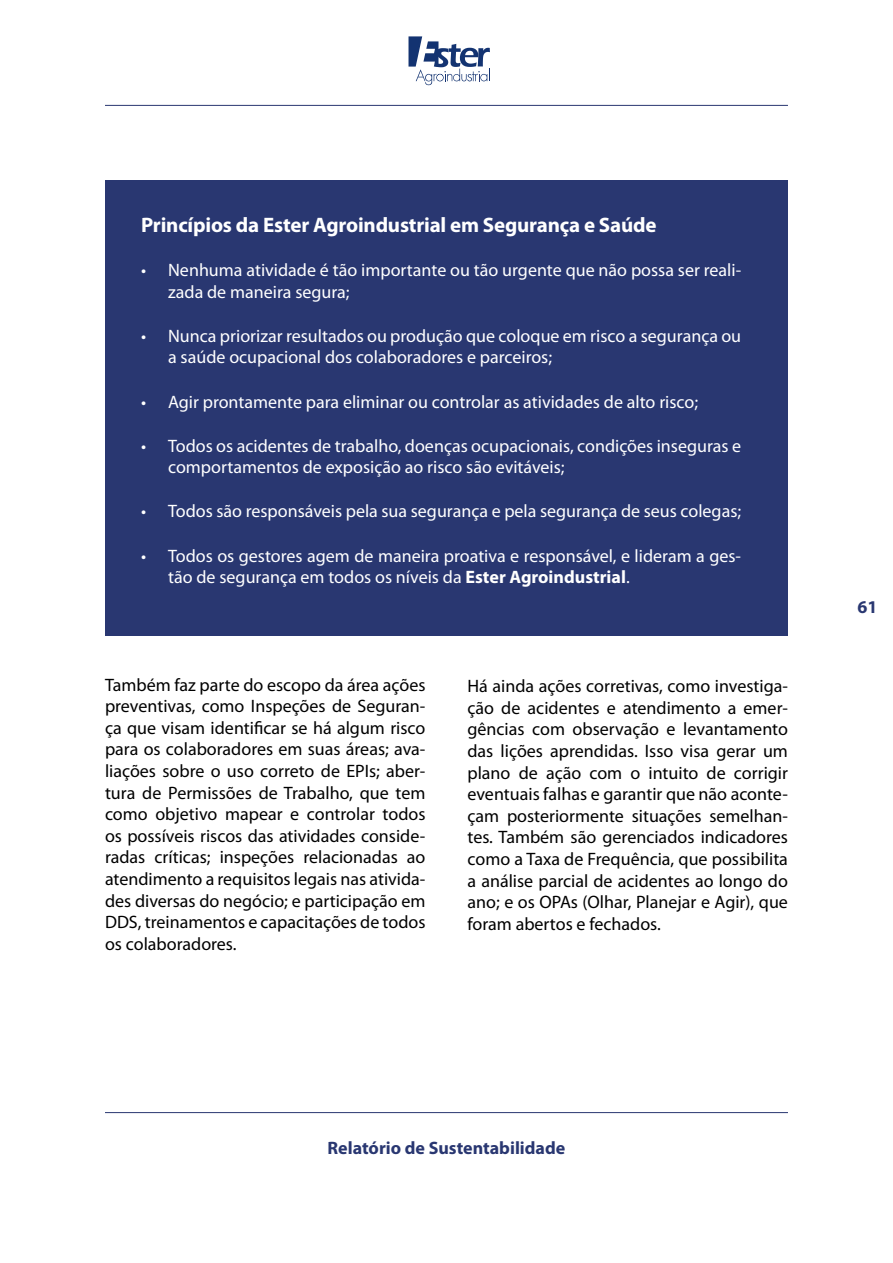
<style>
.page{position:relative;width:893px;height:1263px;background:#fff}
.page>*{position:absolute;margin:0;border:0;box-sizing:border-box;transform-origin:0 0}
.t1{font:700 21px "Myriad Pro";letter-spacing:-.01em;color:#fff}
.t2{font:18px/21.6px "Myriad Pro";color:#000;text-align:justify}
.t3{font:18px/21.6px "Myriad Pro";color:#fff}
.t4{font:700 18px "Myriad Pro";color:#293771}
.s1{font-weight:700}
</style>
<div class="page">
<hr style="left:105px;top:105px;width:683px;height:1px;background:#293771">
<svg style="left:408px;top:36px;width:82px;height:50px"></svg>
<hr style="left:105px;top:1112px;width:683px;height:1px;background:#293771">
<div style="left:105px;top:180px;width:683px;height:455px;background:#293771"></div>
<p class="t1" style="left:141px;top:211px;width:517px">Princípios da Ester Agroindustrial em Segurança e Saúde</p>
<p class="t3" style="left:168px;top:259px;width:575px;text-indent:-27px">• Nenhuma atividade é tão importante ou tão urgente que não possa ser reali&shy;zada de maneira segura;</p>
<p class="t3" style="left:168px;top:325px;width:575px;text-indent:-27px">• Nunca priorizar resultados ou produção que coloque em risco a segurança ou a saúde ocupacional dos colaboradores e parceiros;</p>
<p class="t3" style="left:141px;top:390px;width:559px">• Agir prontamente para eliminar ou controlar as atividades de alto risco;</p>
<p class="t3" style="left:168px;top:435px;width:574px;text-indent:-27px">• Todos os acidentes de trabalho, doenças ocupacionais, condições inseguras e comportamentos de exposição ao risco são evitáveis;</p>
<p class="t3" style="left:141px;top:500px;width:602px">• Todos são responsáveis pela sua segurança e pela segurança de seus colegas;</p>
<p class="t3" style="left:168px;top:544px;width:574px;text-indent:-27px">• Todos os gestores agem de maneira proativa e responsável, e lideram a ges&shy;tão de segurança em todos os níveis da <span class="s1">Ester Agroindustrial</span>.</p>
<p class="t2" style="left:105px;top:673px;width:322px">Também faz parte do escopo da área ações preventivas, como Inspeções de Seguran&shy;ça que visam identificar se há algum risco para os colaboradores em suas áreas; ava&shy;liações sobre o uso correto de EPIs; aber&shy;tura de Permissões de Trabalho, que tem como objetivo mapear e controlar todos os possíveis riscos das atividades conside&shy;radas críticas; inspeções relacionadas ao atendimento a requisitos legais nas ativida&shy;des diversas do negócio; e participação em DDS, treinamentos e capacitações de todos os colaboradores.</p>
<p class="t2" style="left:467px;top:675px;width:322px">Há ainda ações corretivas, como investiga&shy;ção de acidentes e atendimento a emer&shy;gências com observação e levantamento das lições aprendidas. Isso visa gerar um plano de ação com o intuito de corrigir eventuais falhas e garantir que não aconte&shy;çam posteriormente situações semelhan&shy;tes. Também são gerenciados indicadores como a Taxa de Frequência, que possibilita a análise parcial de acidentes ao longo do ano; e os OPAs (Olhar, Planejar e Agir), que foram abertos e fechados.</p>
<p class="t4" style="left:857px;top:595px;width:21px">61</p>
<p class="t4" style="left:328px;top:1136px;width:239px">Relatório de Sustentabilidade</p>
</div>
